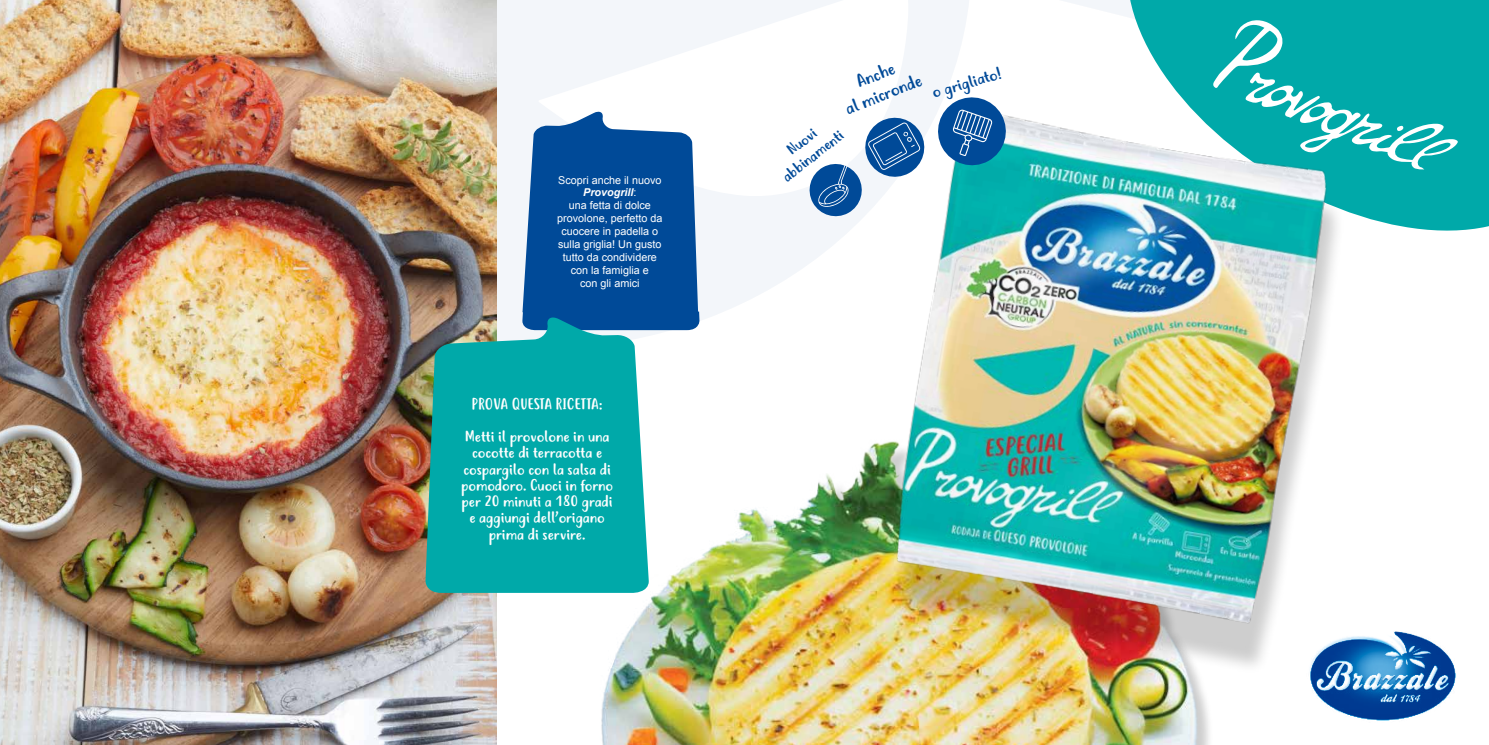
<style>
.page{position:relative;width:1489px;height:745px;background:#fff}
.page>*{position:absolute;margin:0;border:0;box-sizing:border-box;transform-origin:0 0}
.t1{font:17.38px/20.9px "Justtellmewhat";color:#004a98;text-align:center}
.t2{font:16.12px "Justtellmewhat";color:#004a98}
.t3{font:15px/16.2px "Justtellmewhat";color:#fff;text-align:center}
.t4{font:15px/18px "Justtellmewhat";color:#004a98;text-align:center}
.t5{font:10.75px/12.9px "Arial";color:#fff;text-align:center}
.s1{font-weight:700;font-style:italic}
</style>
<div class="page">
<svg style="left:496px;top:0;width:602px;height:336px;fill:#f3f6fa"></svg>
<svg style="left:538px;top:0;width:370px;height:197px"></svg>
<div style="left:1098px;top:0;width:390px;height:231px;background:#00a9a9"></div>
<img style="left:1422px;top:637px;width:34px;height:77px">
<svg style="left:1211px;top:17px;width:246px;height:153px;background:#10aeae"></svg>
<img style="left:0;top:0;width:496px;height:744px">
<img style="left:549px;top:508px;width:660px;height:236px">
<img style="left:789px;top:20px;width:633px;height:703px">
<svg style="left:805px;top:92px;width:205px;height:128px"></svg>
<svg style="left:522px;top:110px;width:177px;height:220px;background:#2161a5"></svg>
<svg style="left:425px;top:315px;width:223px;height:277px;background:#13a8a8"></svg>
<p class="t5" style="left:557px;top:173px;width:107px">Scopri anche il nuovo<br><span class="s1">Provogrill</span>:<br>una fetta di dolce provolone, perfetto da cuocere in padella o sulla griglia! Un gusto tutto da condividere con la famiglia e<br>con gli amici</p>
<p class="t3" style="left:465px;top:388px;width:146px;line-height:32.5px">PROVA QUESTA RICETTA:<br>Metti il provolone in una</p>
<p class="t3" style="left:461px;top:445px;width:153px">cocotte di terracotta e cospargilo con la salsa di pomodoro. Cuoci in forno per 20 minuti a 180 gradi e aggiungi dell’origano prima di servire.</p>
<p class="t1" style="left:834px;top:81px;width:82px;rotate:-22deg">Anche<br>al micronde</p>
<p class="t4" style="left:768px;top:158px;width:75px;rotate:-38deg">Nuovi abbinamenti</p>
<p class="t2" style="left:929px;top:83px;width:73px;rotate:-16deg">o grigliato!</p>
</div>
